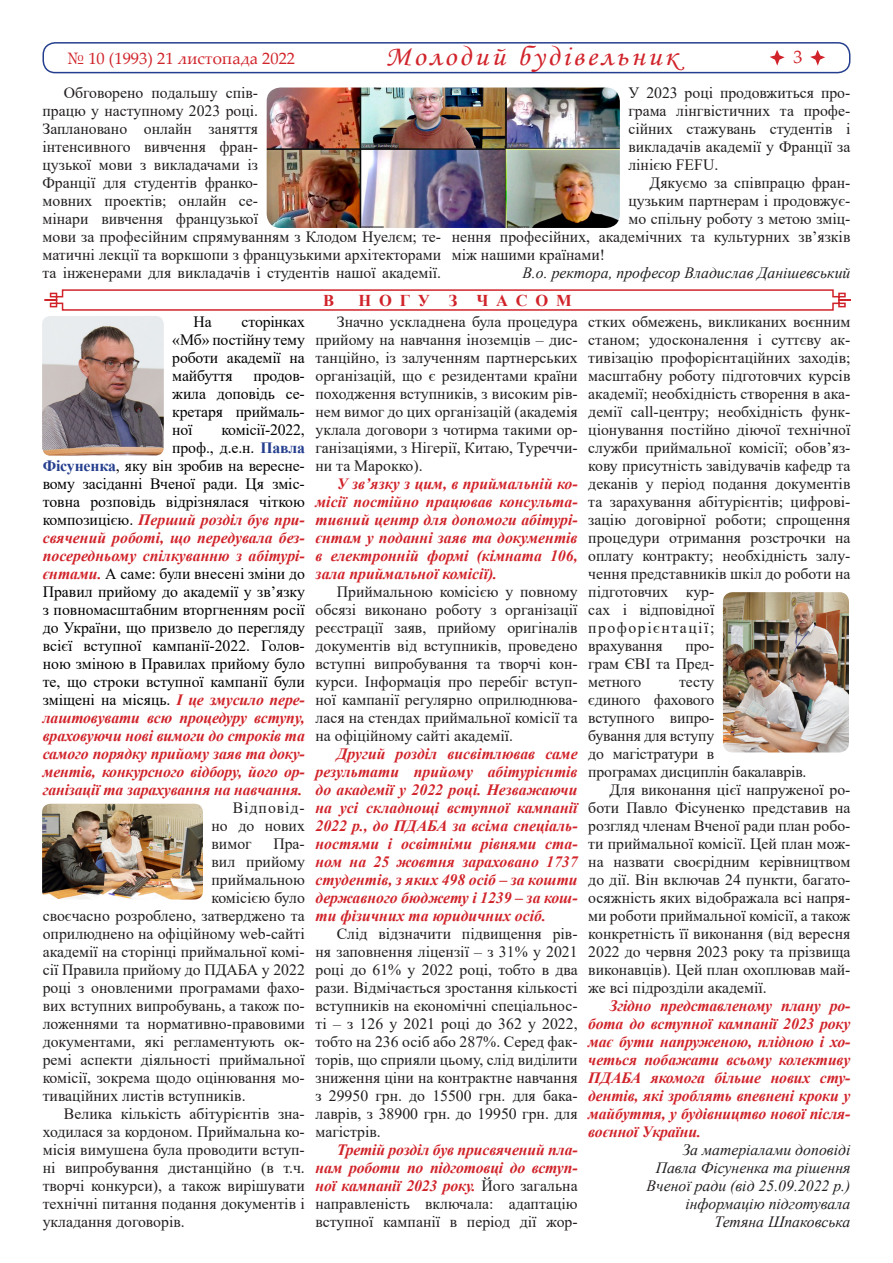
<style>
.page{position:relative;width:893px;height:1263px;background:#fff}
.page>*{position:absolute;margin:0;border:0;box-sizing:border-box;transform-origin:0 0}
.t1{font:28.2px "Monotype Corsiva";letter-spacing:.1em;color:#d1232a;scale:1.06 1}
.t2{font:18px "Palatino Linotype";color:#d1232a}
.t3{font:16.5px "Palatino Linotype";color:#d1232a}
.Заглавие{font:700 16.5px "Times New Roman";color:#d1232a}
.Основной_текст{font:15.75px/18px "Times New Roman";color:#231f20;text-align:justify}
.Основной_текст-2{font:italic 700 15.75px/18px "Times New Roman";letter-spacing:-.01em;color:#d1232a;text-align:justify}
.Основной_текст-3{font:15.75px/18px "Times New Roman";color:#000;text-align:justify}
.ФИО{font:italic 15.75px "Times New Roman";color:#231f20}
.s1{font-weight:700;color:#253f8e}
.s2{font-weight:700;font-style:italic;color:#d1232a}
.s3{font-weight:400;font-style:normal;color:#231f20}
</style>
<div class="page">
<div style="left:42px;top:42px;width:808px;height:31px;border:2px solid #253f8e;border-radius:12px"></div>
<svg style="left:770px;top:50px;width:15px;height:16px"></svg>
<svg style="left:810px;top:50px;width:15px;height:16px"></svg>
<svg style="left:44px;top:289px;width:807px;height:22px"></svg>
<img style="left:42px;top:316px;width:122px;height:140px">
<img style="left:723px;top:592px;width:126px;height:160px">
<img style="left:42px;top:804px;width:161px;height:95px">
<img style="left:267px;top:88px;width:353px;height:140px">
<p class="t3" style="left:66px;top:47px;width:231px">№ 10 (1993) 21 листопада 2022</p>
<h1 class="t1" style="left:385px;top:40px;width:277px">Молодий будівельник</h1>
<p class="t2" style="left:793px;top:45px;width:10px">3</p>
<p class="Основной_текст" style="left:42px;top:84px;width:400px;text-align:left;text-indent:21px">Обговорено подальшу спів-<br>працю у наступному 2023 році.<br>Заплановано онлайн заняття<br>інтенсивного вивчення фран-<br>цузької мови з викладачами із<br>Франції для студентів франко-<br>мовних проектів; онлайн се-<br>мінари вивчення французької<br>мови за професійним спрямуванням з Клодом Нуелєм; те&shy;матичні лекції та воркшопи з французькими архітекторами та інженерами для викладачів і студентів нашої академії.</p>
<p class="Основной_текст" style="left:628px;top:84px;width:224px">У 2023 році продовжиться про&shy;грама лінгвістичних та профе&shy;сійних стажувань студентів і викладачів академії у Франції за лінією FEFU.</p>
<p class="Основной_текст" style="left:650px;top:174px;width:202px">Дякуємо за співпрацю фран-</p>
<p class="Основной_текст" style="left:628px;top:192px;width:224px">цузьким партнерам і продовжує-</p>
<p class="Основной_текст" style="left:628px;top:210px;width:224px">мо спільну роботу з метою зміц-</p>
<p class="Основной_текст" style="left:452px;top:228px;width:400px">нення професійних, академічних та культурних зв’язків</p>
<p class="Основной_текст" style="left:452px;top:246px;width:155px">між нашими країнами!</p>
<p class="ФИО" style="left:522px;top:262px;width:330px">В.о. ректора, професор Владислав Данішевський</p>
<p class="Основной_текст-3" style="left:172px;top:312px;width:134px;text-indent:69px">сторінках «Мб» постійну тему роботи академії на майбуття</p>
<p class="Основной_текст-3" style="left:194px;top:312px;width:20px">На</p>
<p class="Основной_текст-3" style="left:172px;top:366px;width:134px;text-indent:81px">продов&shy;жила доповідь се&shy;кретаря приймаль&shy;ної</p>
<p class="Основной_текст-3" style="left:43px;top:420px;width:264px;text-align:right">комісії-2022,<br>проф., д.е.н. <span class="s1">Павла<br>Фісуненка</span>, яку він зробив на вересне&shy;вому засіданні Вченої ради. Ця зміс&shy;товна розповідь відрізнялася чіткою композицією. <span class="s2">Перший розділ був при&shy;свячений роботі, що передувала без&shy;посередньому спілкуванню з абітурі&shy;єнтами.</span> А саме: були внесені зміни до Правил прийому до академії у зв’язку з повномасштабним вторгненням росії до України, що призвело до перегляду всієї вступної кампанії-2022. Голов&shy;ною зміною в Правилах прийому було те, що строки вступної кампанії були зміщені на місяць. <span class="s2">І це змусило пере&shy;лаштовувати всю процедуру вступу, враховуючи нові вимоги до строків та самого порядку прийому заяв та доку&shy;ментів, конкурсного відбору, його ор&shy;ганізації та зарахування на навчання.</span></p>
<p class="Основной_текст" style="left:211px;top:798px;width:95px;text-indent:21px">Відповід&shy;но до нових вимог</p>
<p class="Основной_текст" style="left:273px;top:834px;width:33px">Пра-</p>
<p class="Основной_текст" style="left:211px;top:852px;width:95px">вил прийому</p>
<p class="Основной_текст" style="left:211px;top:870px;width:95px">приймальною</p>
<p class="Основной_текст" style="left:211px;top:888px;width:95px">комісією було</p>
<p class="Основной_текст" style="left:43px;top:906px;width:264px">своєчасно розроблено, затверджено та</p>
<p class="Основной_текст" style="left:43px;top:924px;width:264px">оприлюднено на офіційному web-сайті</p>
<p class="Основной_текст" style="left:43px;top:942px;width:264px">академії на сторінці приймальної комі-</p>
<p class="Основной_текст" style="left:43px;top:960px;width:264px">сії Правила прийому до ПДАБА у 2022</p>
<p class="Основной_текст" style="left:43px;top:978px;width:264px">році з оновленими програмами фахо-</p>
<p class="Основной_текст" style="left:43px;top:996px;width:264px">вих вступних випробувань, а також по-</p>
<p class="Основной_текст" style="left:43px;top:1014px;width:264px">ложеннями та нормативно-правовими</p>
<p class="Основной_текст" style="left:43px;top:1032px;width:264px">документами, які регламентують ок-</p>
<p class="Основной_текст" style="left:43px;top:1050px;width:264px">ремі аспекти діяльності приймальної</p>
<p class="Основной_текст" style="left:43px;top:1068px;width:264px">комісії, зокрема щодо оцінювання мо-</p>
<p class="Основной_текст" style="left:43px;top:1086px;width:204px">тиваційних листів вступників.</p>
<p class="Основной_текст" style="left:43px;top:1104px;width:264px;text-indent:21px">Велика кількість абітурієнтів зна&shy;ходилася за кордоном. Приймальна ко&shy;місія вимушена була проводити вступ&shy;ні випробування дистанційно (в т.ч. творчі конкурси), а також вирішувати технічні питання подання документів і укладання договорів.</p>
<p class="Заглавие" style="left:323px;top:288px;width:13px">В</p>
<p class="Заглавие" style="left:359px;top:288px;width:214px">Н О Г У З Ч А С О М</p>
<p class="Основной_текст" style="left:315px;top:312px;width:264px;text-indent:21px">Значно ускладнена була процедура прийому на навчання іноземців – дис&shy;танційно, із залученням партнерських організацій, що є резидентами країни походження вступників, з високим рів&shy;нем вимог до цих організацій (академія уклала договори з чотирма такими ор&shy;ганізаціями, з Нігерії, Китаю, Туреччи&shy;ни та Марокко).</p>
<p class="Основной_текст-2" style="left:315px;top:474px;width:264px;text-indent:21px">У зв’язку з цим, в приймальній ко&shy;місії постійно працював консульта&shy;тивний центр для допомоги абітурі&shy;єнтам у поданні заяв та документів в електронній формі (кімната 106, зала приймальної комісії).</p>
<p class="Основной_текст" style="left:315px;top:582px;width:264px;text-indent:21px">Приймальною комісією у повному обсязі виконано роботу з організації реєстрації заяв, прийому оригіналів документів від вступників, проведено вступні випробування та творчі кон&shy;курси. Інформація про перебіг вступ&shy;ної кампанії регулярно оприлюднюва&shy;лася на стендах приймальної комісії та на офіційному сайті академії.</p>
<p class="Основной_текст-2" style="left:315px;top:744px;width:264px;text-indent:21px">Другий розділ висвітлював саме результати прийому абітурієнтів до академії у 2022 році. Незважаючи на усі складнощі вступної кампанії 2022 р., до ПДАБА за всіма спеціаль&shy;ностями і освітніми рівнями ста&shy;ном на 25 жовтня зараховано 1737 студентів, з яких 498 осіб – за кошти державного бюджету і 1239 – за кош&shy;ти фізичних та юридичних осіб.</p>
<p class="Основной_текст" style="left:315px;top:924px;width:264px;text-indent:21px">Слід відзначити підвищення рів&shy;ня заповнення ліцензії – з 31% у 2021 році до 61% у 2022 році, тобто в два рази. Відмічається зростання кількості вступників на економічні спеціальнос&shy;ті – з 126 у 2021 році до 362 у 2022, тобто на 236 осіб або 287%. Серед фак&shy;торів, що сприяли цьому, слід виділити зниження ціни на контрактне навчання з 29950 грн. до 15500 грн. для бака&shy;лаврів, з 38900 грн. до 19950 грн. для магістрів.</p>
<p class="Основной_текст-2" style="left:315px;top:1140px;width:264px;text-indent:21px">Третій розділ був присвячений пла&shy;нам роботи по підготовці до вступ&shy;ної кампанії 2023 року. <span class="s3">Його загальна направленість включала: адаптацію вступної кампанії в період дії жор-</span></p>
<p class="Основной_текст" style="left:588px;top:312px;width:264px;text-align:left">стких обмежень, викликаних воєнним станом; удосконалення і суттєву ак&shy;тивізацію профорієнтаційних заходів; масштабну роботу підготовчих курсів академії; необхідність створення в ака&shy;демії call-центру; необхідність функ&shy;ціонування постійно діючої технічної служби приймальної комісії; обов’яз&shy;кову присутність завідувачів кафедр та деканів у період подання документів та зарахування абітурієнтів; цифрові&shy;зацію договірної роботи; спрощення процедури отримання розстрочки на оплату контракту; необхідність залу&shy;чення представників шкіл до роботи на підготовчих кур-<br>сах і відповідної<br>профорієнтації;<br>врахування</p>
<p class="Основной_текст" style="left:588px;top:636px;width:128px;text-indent:97px">про&shy;грам ЄВІ та Пред&shy;метного</p>
<p class="Основной_текст" style="left:588px;top:672px;width:220px;text-align:left;text-indent:91px">тесту<br>єдиного фахового<br>вступного випро-<br>бування для вступу<br>до магістратури в<br>програмах дисциплін бакалаврів.</p>
<p class="Основной_текст" style="left:588px;top:780px;width:264px;text-indent:21px">Для виконання цієї напруженої ро&shy;боти Павло Фісуненко представив на розгляд членам Вченої ради план робо&shy;ти приймальної комісії. Цей план мож&shy;на назвати своєрідним керівництвом до дії. Він включав 24 пункти, багато&shy;осяжність яких відображала всі напря&shy;ми роботи приймальної комісії, а також конкретність її виконання (від вересня 2022 до червня 2023 року та прізвища виконавців). Цей план охоплював май&shy;же всі підрозділи академії.</p>
<p class="Основной_текст-2" style="left:588px;top:996px;width:264px;text-indent:21px">Згідно представленому плану ро&shy;бота до вступної кампанії 2023 року має бути напруженою, плідною і хо&shy;четься побажати всьому колективу ПДАБА якомога більше нових сту&shy;дентів, які зроблять впевнені кроки у майбуття, у будівництво нової після&shy;воєнної України.</p>
<p class="ФИО" style="left:682px;top:1139px;width:169px">За матеріалами доповіді</p>
<p class="ФИО" style="left:656px;top:1157px;width:196px">Павла Фісуненка та рішення</p>
<p class="ФИО" style="left:646px;top:1175px;width:206px">Вченої ради (від 25.09.2022 р.)</p>
<p class="ФИО" style="left:685px;top:1193px;width:167px">інформацію підготувала</p>
<p class="ФИО" style="left:714px;top:1211px;width:137px">Тетяна Шпаковська</p>
</div>
